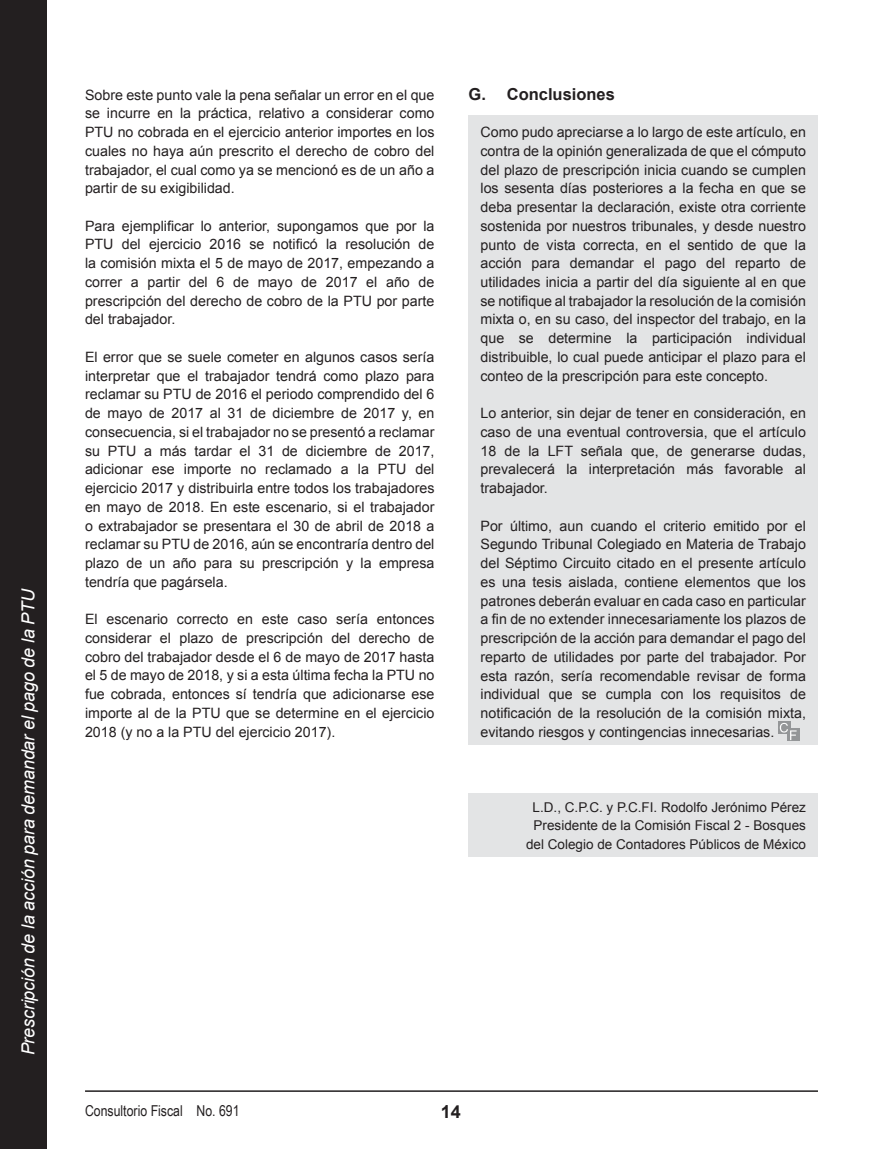
<style>
.page{position:relative;width:893px;height:1149px;background:#fff}
.page>*{position:absolute;margin:0;border:0;box-sizing:border-box;transform-origin:0 0}
.t1{font:italic 18px "Arial";letter-spacing:-.01em;color:#fff}
.t2{font:700 18px "Arial";color:#231f20}
.t3{font:700 16.5px "Arial";color:#231f20}
.t4{font:15px "Arial Narrow";color:#231f20}
.t5{font:14.25px/18.8px "Arial";color:#231f20;text-align:justify}
.t6{font:13.5px/18.8px "Arial";color:#231f20;text-align:center}
</style>
<div class="page">
<div style="left:0;top:0;width:47px;height:1148px;background:#231f20"></div>
<hr style="left:85px;top:1089px;width:733px;height:2px;background:#231f20">
<div style="left:468px;top:116px;width:350px;height:628px;background:#e3e4e5"></div>
<div style="left:468px;top:792px;width:350px;height:64px;background:#e3e4e5"></div>
<svg style="left:778px;top:721px;width:12px;height:12px"></svg>
<div style="left:787px;top:728px;width:12px;height:13px;background:#949698"></div>
<svg style="left:780px;top:722px;width:17px;height:17px"></svg>
<p class="t1" style="left:16px;top:1054px;width:468px;rotate:-90deg">Prescripción de la acción para demandar el pago de la PTU</p>
<p class="t5" style="left:85px;top:85px;width:351px">Sobre este punto vale la pena señalar un error en el que se incurre en la práctica, relativo a considerar como PTU no cobrada en el ejercicio anterior importes en los cuales no haya aún prescrito el derecho de cobro del trabajador, el cual como ya se mencionó es de un año a partir de su exigibilidad.</p>
<p class="t5" style="left:85px;top:216px;width:351px">Para ejemplificar lo anterior, supongamos que por la PTU del ejercicio 2016 se notificó la resolución de la comisión mixta el 5 de mayo de 2017, empezando a correr a partir del 6 de mayo de 2017 el año de prescripción del derecho de cobro de la PTU por parte del trabajador.</p>
<p class="t5" style="left:85px;top:347px;width:351px">El error que se suele cometer en algunos casos sería interpretar que el trabajador tendrá como plazo para reclamar su PTU de 2016 el periodo comprendido del 6 de mayo de 2017 al 31 de diciembre de 2017 y, en consecuencia, si el trabajador no se presentó a reclamar su PTU a más tardar el 31 de diciembre de 2017, adicionar ese importe no reclamado a la PTU del ejercicio 2017 y distribuirla entre todos los trabajadores en mayo de 2018. En este escenario, si el trabajador o extrabajador se presentara el 30 de abril de 2018 a reclamar su PTU de 2016, aún se encontraría dentro del plazo de un año para su prescripción y la empresa tendría que pagársela.</p>
<p class="t5" style="left:85px;top:610px;width:351px">El escenario correcto en este caso sería entonces considerar el plazo de prescripción del derecho de cobro del trabajador desde el 6 de mayo de 2017 hasta el 5 de mayo de 2018, y si a esta última fecha la PTU no fue cobrada, entonces sí tendría que adicionarse ese importe al de la PTU que se determine en el ejercicio 2018 (y no a la PTU del ejercicio 2017).</p>
<p class="t3" style="left:468px;top:83px;width:148px">G. Conclusiones</p>
<p class="t5" style="left:480px;top:123px;width:327px">Como pudo apreciarse a lo largo de este artículo, en contra de la opinión generalizada de que el cómputo del plazo de prescripción inicia cuando se cumplen los sesenta días posteriores a la fecha en que se deba presentar la declaración, existe otra corriente sostenida por nuestros tribunales, y desde nuestro punto de vista correcta, en el sentido de que la acción para demandar el pago del reparto de utilidades inicia a partir del día siguiente al en que se notifique al trabajador la resolución de la comisión mixta o, en su caso, del inspector del trabajo, en la que se determine la participación individual distribuible, lo cual puede anticipar el plazo para el conteo de la prescripción para este concepto.</p>
<p class="t5" style="left:480px;top:404px;width:327px">Lo anterior, sin dejar de tener en consideración, en caso de una eventual controversia, que el artículo 18 de la LFT señala que, de generarse dudas, prevalecerá la interpretación más favorable al trabajador.</p>
<p class="t5" style="left:480px;top:516px;width:327px">Por último, aun cuando el criterio emitido por el Segundo Tribunal Colegiado en Materia de Trabajo del Séptimo Circuito citado en el presente artículo es una tesis aislada, contiene elementos que los patrones deberán evaluar en cada caso en particular a fin de no extender innecesariamente los plazos de prescripción de la acción para demandar el pago del reparto de utilidades por parte del trabajador. Por esta razón, sería recomendable revisar de forma individual que se cumpla con los requisitos de notificación de la resolución de la comisión mixta, evitando riesgos y contingencias innecesarias.</p>
<p class="t6" style="left:526px;top:797px;width:281px">L.D., C.P.C. y P.C.FI. Rodolfo Jerónimo Pérez<br>Presidente de la Comisión Fiscal 2 - Bosques del Colegio de Contadores Públicos de México</p>
<p class="t4" style="left:85px;top:1099px;width:156px">Consultorio Fiscal No. 691</p>
<p class="t2" style="left:441px;top:1099px;width:22px">14</p>
</div>
